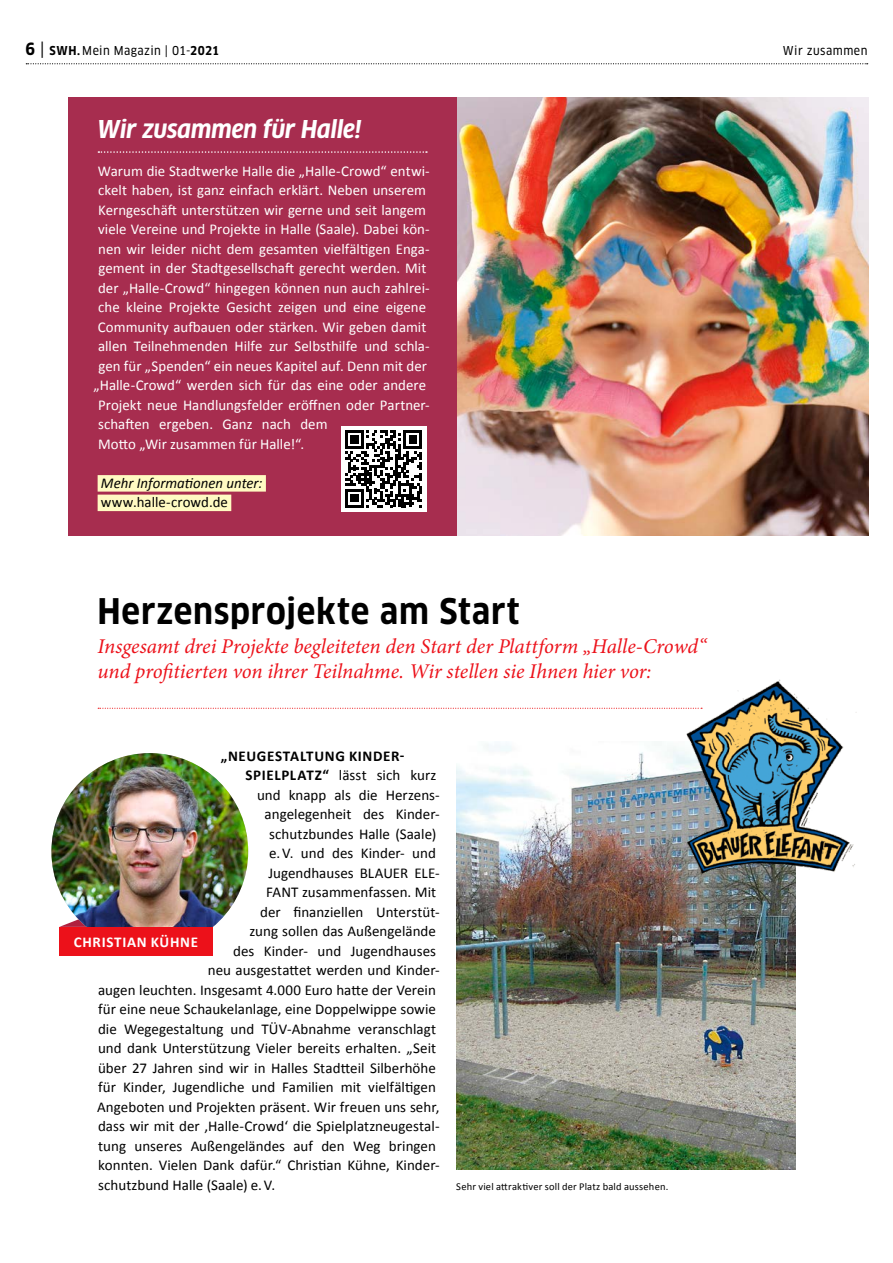
<style>
.page{position:relative;width:893px;height:1263px;background:#fff}
.page>*{position:absolute;margin:0;border:0;box-sizing:border-box;transform-origin:0 0}
.t1{font:700 condensed 34.5px "Clan OT";letter-spacing:.02em;color:#000}
.t2{font:italic 700 24px "Clan OT Narr";letter-spacing:-.005em;color:#fff}
.t3{font:italic 21px/25.2px "Minion Pro";letter-spacing:-.005em;color:#ec111a}
.t4{font:15px "Calibri";color:#000}
.t5{font:15px "Calibri";color:#fff}
.t6{font:italic 15px "Calibri";color:#000}
.t7{font:700 15px "Calibri";letter-spacing:.045em;color:#000}
.t8{font:700 15px "Calibri";letter-spacing:.045em;color:#fff}
.t9{font:12px "Clan OT Narr News";letter-spacing:.035em;color:#000}
.t10{font:10.5px "Calibri";letter-spacing:.015em;color:#000}
.s1{font-family:"Clan OT";font-weight:700;font-stretch:condensed;font-size:16.5px}
.s2{font-size:16.5px}
.s3{font-family:"Clan OT";font-weight:700;font-stretch:condensed}
.s4{font-weight:700}
</style>
<div class="page">
<svg style="left:26px;top:63px;width:842px;height:1px"></svg>
<img style="left:456px;top:98px;width:413px;height:438px">
<div style="left:68px;top:98px;width:388px;height:438px;background:#a72d4f"></div>
<svg style="left:98px;top:151px;width:329px;height:2px"></svg>
<div style="left:98px;top:475px;width:168px;height:17px;background:#fffac2"></div>
<div style="left:98px;top:495px;width:133px;height:16px;background:#fffac2"></div>
<div style="left:341px;top:426px;width:85px;height:85px;background:#fff"></div>
<svg style="left:345px;top:430px;width:77px;height:77px"></svg>
<svg style="left:59px;top:919px;width:27px;height:8px"></svg>
<img style="left:51px;top:753px;width:197px;height:197px;border-radius:98px">
<div style="left:59px;top:927px;width:153px;height:28px;background:#ec111a"></div>
<svg style="left:98px;top:708px;width:584px;height:1px"></svg>
<img style="left:456px;top:744px;width:339px;height:426px">
<img style="left:682px;top:680px;width:173px;height:201px">
<p class="t9" style="left:26px;top:43px;width:195px"><span class="s1">6</span> <span class="s2">|</span> <span class="s3">SWH.</span> Mein Magazin | 01-<span class="s3">2021</span></p>
<p class="t9" style="left:783px;top:44px;width:86px">Wir zusammen</p>
<h2 class="t2" style="left:98px;top:116px;width:265px">Wir zusammen für Halle!</h2>
<p class="t5" style="left:98px;top:162px;width:333px">Warum die Stadtwerke Halle die „Halle-Crowd“ entwi-</p>
<p class="t5" style="left:98px;top:181px;width:329px">ckelt haben, ist ganz einfach erklärt. Neben unserem</p>
<p class="t5" style="left:98px;top:201px;width:329px">Kerngeschäft unterstützen wir gerne und seit langem</p>
<p class="t5" style="left:98px;top:220px;width:333px">viele Vereine und Projekte in Halle (Saale). Dabei kön-</p>
<p class="t5" style="left:98px;top:240px;width:333px">nen wir leider nicht dem gesamten vielfältigen Enga-</p>
<p class="t5" style="left:98px;top:259px;width:329px">gement in der Stadtgesellschaft gerecht werden. Mit</p>
<p class="t5" style="left:98px;top:279px;width:333px">der „Halle-Crowd“ hingegen können nun auch zahlrei-</p>
<p class="t5" style="left:98px;top:298px;width:329px">che kleine Projekte Gesicht zeigen und eine eigene</p>
<p class="t5" style="left:98px;top:318px;width:330px">Community aufbauen oder stärken. Wir geben damit</p>
<p class="t5" style="left:98px;top:337px;width:333px">allen Teilnehmenden Hilfe zur Selbsthilfe und schla-</p>
<p class="t5" style="left:98px;top:357px;width:330px">gen für „Spenden“ ein neues Kapitel auf. Denn mit der</p>
<p class="t5" style="left:93px;top:376px;width:334px">„Halle-Crowd“ werden sich für das eine oder andere</p>
<p class="t5" style="left:98px;top:396px;width:333px">Projekt neue Handlungsfelder eröffnen oder Partner-</p>
<p class="t5" style="left:98px;top:415px;width:231px">schaften ergeben. Ganz nach dem</p>
<p class="t5" style="left:98px;top:435px;width:208px">Motto „Wir zusammen für Halle!“.</p>
<p class="t6" style="left:101px;top:474px;width:163px">Mehr Informationen unter:</p>
<p class="t4" style="left:101px;top:493px;width:128px">www.halle-crowd.de</p>
<h1 class="t1" style="left:98px;top:592px;width:424px">Herzensprojekte am Start</h1>
<h3 class="t3" style="left:98px;top:633px;width:611px">Insgesamt drei Projekte begleiteten den Start der Plattform „Halle-Crowd“ und profitierten von ihrer Teilnahme. Wir stellen sie Ihnen hier vor:</h3>
<p class="t7" style="left:221px;top:747px;width:185px">„NEUGESTALTUNG KINDER-</p>
<p class="t4" style="left:245px;top:766px;width:193px"><span class="s4">SPIELPLATZ“</span> lässt sich kurz</p>
<p class="t4" style="left:257px;top:786px;width:184px">und knapp als die Herzens-</p>
<p class="t4" style="left:265px;top:805px;width:177px">angelegenheit des Kinder-</p>
<p class="t4" style="left:269px;top:825px;width:169px">schutzbundes Halle (Saale)</p>
<p class="t4" style="left:269px;top:844px;width:168px">e.V. und des Kinder- und</p>
<p class="t4" style="left:268px;top:864px;width:173px">Jugendhauses BLAUER ELE-</p>
<p class="t4" style="left:266px;top:883px;width:172px">FANT zusammenfassen. Mit</p>
<p class="t4" style="left:260px;top:903px;width:181px">der finanziellen Unterstüt-</p>
<p class="t4" style="left:249px;top:922px;width:188px">zung sollen das Außengelände</p>
<p class="t4" style="left:233px;top:942px;width:204px">des Kinder- und Jugendhauses</p>
<p class="t4" style="left:208px;top:961px;width:233px">neu ausgestattet werden und Kinder-</p>
<p class="t4" style="left:98px;top:981px;width:339px">augen leuchten. Insgesamt 4.000 Euro hatte der Verein</p>
<p class="t4" style="left:98px;top:1000px;width:339px">für eine neue Schaukelanlage, eine Doppelwippe sowie</p>
<p class="t4" style="left:98px;top:1020px;width:340px">die Wegegestaltung und TÜV-Abnahme veranschlagt</p>
<p class="t4" style="left:98px;top:1039px;width:340px">und dank Unterstützung Vieler bereits erhalten. „Seit</p>
<p class="t4" style="left:98px;top:1059px;width:339px">über 27 Jahren sind wir in Halles Stadtteil Silberhöhe</p>
<p class="t4" style="left:98px;top:1078px;width:339px">für Kinder, Jugendliche und Familien mit vielfältigen</p>
<p class="t4" style="left:97px;top:1098px;width:344px">Angeboten und Projekten präsent. Wir freuen uns sehr,</p>
<p class="t4" style="left:98px;top:1117px;width:343px">dass wir mit der ‚Halle-Crowd‘ die Spielplatzneugestal-</p>
<p class="t4" style="left:98px;top:1137px;width:339px">tung unseres Außengeländes auf den Weg bringen</p>
<p class="t4" style="left:98px;top:1156px;width:343px">konnten. Vielen Dank dafür.“ Christian Kühne, Kinder-</p>
<p class="t4" style="left:98px;top:1176px;width:179px">schutzbund Halle (Saale) e.V.</p>
<p class="t8" style="left:74px;top:932px;width:126px">CHRISTIAN KÜHNE</p>
<p class="t10" style="left:456px;top:1180px;width:214px">Sehr viel attraktiver soll der Platz bald aussehen.</p>
</div>
